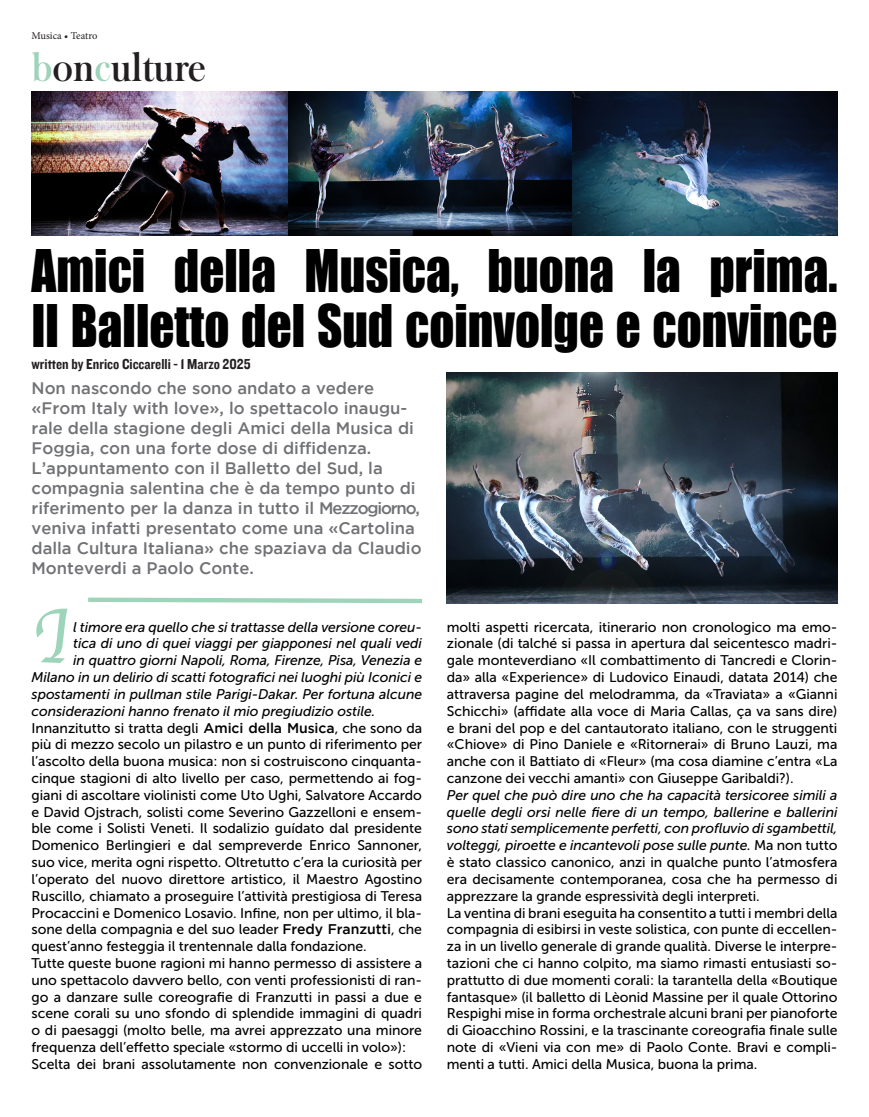
<style>
.page{position:relative;width:869px;height:1117px;background:#fff}
.page>*{position:absolute;margin:0;border:0;box-sizing:border-box;transform-origin:0 0}
.t1{font:81.38px "Apple Chancery";color:#9ed4b9}
.t2{font:53.9px "Impact";color:#000;scale:.91 1}
.t3{font:600 39.2px "Baskerville";color:#231f20;scale:.89 1}
.t4{font:500 16.62px/19.9px "Gotham";color:#717275}
.t5{font:14.88px "Knockout HTF50 Welterweight";color:#231f20}
.t6{font:14px/16.8px "Museo Sans 500";letter-spacing:-.005em;color:#000;text-align:justify}
.t7{font:italic 14px/16.8px "Museo Sans 500";letter-spacing:-.005em;color:#000;text-align:justify}
.t8{font:10.5px "Minion Pro";color:#231f20}
.s1{color:#9dd4b9}
.s2{font-family:"Gotham";font-weight:500}
.s3{font-style:normal}
</style>
<div class="page">
<img style="left:446px;top:372px;width:391px;height:231px">
<img style="left:32px;top:92px;width:805px;height:144px">
<svg style="left:88px;top:597px;width:334px;height:7px"></svg>
<p class="t8" style="left:32px;top:29px;width:67px">Musica • Teatro</p>
<p class="t3" style="left:32px;top:43px;width:197px"><span class="s1">b</span>on<span class="s1">c</span>ulture</p>
<p class="t2" style="left:32px;top:229px;width:886px">Amici della Musica, buona la prima.</p>
<p class="t2" style="left:32px;top:284px;width:886px">Il Balletto del Sud coinvolge e convince</p>
<p class="t5" style="left:32px;top:356px;width:220px">written by Enrico Ciccarelli - 1 Marzo 2025</p>
<p class="t4" style="left:32px;top:378px;width:344px">Non nascondo che sono andato a vedere</p>
<p class="t4" style="left:32px;top:398px;width:383px">«From Italy with love», lo spettacolo inaugu&shy;rale della stagione degli Amici della Musica di<br>Foggia, con una forte dose di diffidenza.</p>
<p class="t4" style="left:32px;top:458px;width:391px">L’appuntamento con il Balletto del Sud, la compagnia salentina che è da tempo punto di riferimento per la danza in tutto il Mezzogiorno, veniva infatti presentato come una «Cartolina dalla Cultura Italiana» che spaziava da Claudio Monteverdi a Paolo Conte.</p>
<p class="t1" style="left:32px;top:571px;width:39px">I</p>
<p class="t7" style="left:73px;top:618px;width:350px">l timore era quello che si trattasse della versione coreu-</p>
<p class="t7" style="left:73px;top:635px;width:350px">tica di uno di quei viaggi per giapponesi nel quali vedi</p>
<p class="t7" style="left:73px;top:652px;width:350px">in quattro giorni Napoli, Roma, Firenze, Pisa, Venezia e</p>
<p class="t7" style="left:32px;top:668px;width:392px">Milano in un delirio di scatti fotografici nei luoghi più Iconici e</p>
<p class="t7" style="left:32px;top:685px;width:392px">spostamenti in pullman stile Parigi-Dakar. Per fortuna alcune</p>
<p class="t7" style="left:32px;top:702px;width:345px">considerazioni hanno frenato il mio pregiudizio ostile.</p>
<p class="t6" style="left:32px;top:719px;width:392px">Innanzitutto si tratta degli <span class="s2">Amici della Musica</span>, che sono da più di mezzo secolo un pilastro e un punto di riferimento per l’ascolto della buona musica: non si costruiscono cinquanta&shy;cinque stagioni di alto livello per caso, permettendo ai fog&shy;giani di ascoltare violinisti come Uto Ughi, Salvatore Accardo e David Ojstrach, solisti come Severino Gazzelloni e ensem&shy;ble come i Solisti Veneti. Il sodalizio guídato dal presidente Domenico Berlingieri e dal sempreverde Enrico Sannoner, suo vice, merita ogni rispetto. Oltretutto c’era la curiosità per l’operato del nuovo direttore artistico, il Maestro Agostino Ruscillo, chiamato a proseguire l’attività prestigiosa di Teresa Procaccini e Domenico Losavio. Infine, non per ultimo, il bla&shy;sone della compagnia e del suo leader <span class="s2">Fredy Franzutti</span>, che quest’anno festeggia il trentennale dalla fondazione.</p>
<p class="t6" style="left:32px;top:954px;width:392px">Tutte queste buone ragioni mi hanno permesso di assistere a uno spettacolo davvero bello, con venti professionisti di ran&shy;go a danzare sulle coreografie di Franzutti in passi a due e scene corali su uno sfondo di splendide immagini di quadri o di paesaggi (molto belle, ma avrei apprezzato una minore frequenza dell’effetto speciale «stormo di uccelli in volo»):</p>
<p class="t6" style="left:32px;top:1055px;width:392px">Scelta dei brani assolutamente non convenzionale e sotto</p>
<p class="t6" style="left:446px;top:618px;width:392px">molti aspetti ricercata, itinerario non cronologico ma emo&shy;zionale (di talché si passa in apertura dal seicentesco madri&shy;gale monteverdiano «Il combattimento di Tancredi e Clorin&shy;da» alla «Experience» di Ludovico Einaudi, datata 2014) che attraversa pagine del melodramma, da «Traviata» a «Gianni Schicchi» (affidate alla voce di Maria Callas, ça va sans dire) e brani del pop e del cantautorato italiano, con le struggenti «Chiove» di Pino Daniele e «Ritornerai» di Bruno Lauzi, ma anche con il Battiato di «Fleur» (ma cosa diamine c’entra «La canzone dei vecchi amanti» con Giuseppe Garibaldi?).</p>
<p class="t7" style="left:446px;top:786px;width:392px">Per quel che può dire uno che ha capacità tersicoree simili a quelle degli orsi nelle fiere di un tempo, ballerine e ballerini sono stati semplicemente perfetti, con profluvio di sgambettil, volteggi, piroette e incantevoli pose sulle punte. <span class="s3">Ma non tutto è stato classico canonico, anzi in qualche punto l’atmosfera era decisamente contemporanea, cosa che ha permesso di apprezzare la grande espressività degli interpreti.</span></p>
<p class="t6" style="left:446px;top:904px;width:392px">La ventina di brani eseguita ha consentito a tutti i membri della compagnia di esibirsi in veste solistica, con punte di eccellen&shy;za in un livello generale di grande qualità. Diverse le interpre&shy;tazioni che ci hanno colpito, ma siamo rimasti entusiasti so&shy;prattutto di due momenti corali: la tarantella della «Boutique fantasque» (il balletto di Lèonid Massine per il quale Ottorino Respighi mise in forma orchestrale alcuni brani per pianoforte di Gioacchino Rossini, e la trascinante coreografia finale sulle note di «Vieni via con me» di Paolo Conte. Bravi e compli&shy;menti a tutti. Amici della Musica, buona la prima.</p>
</div>
